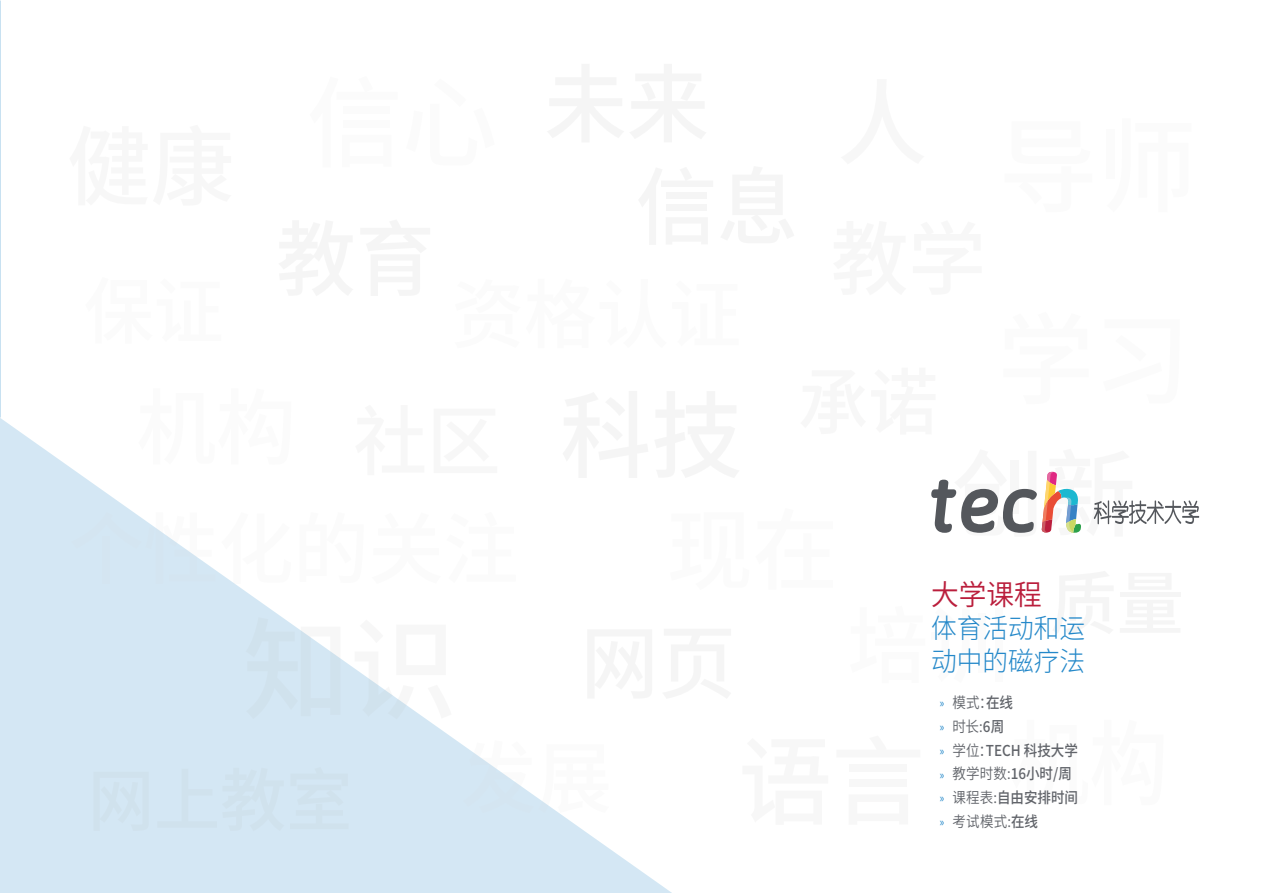
<style>
.page{position:relative;width:1263px;height:893px;background:#fff}
.page>*{position:absolute;margin:0;border:0;box-sizing:border-box;transform-origin:0 0}
.t1{font:28.5px "Source Han Sans CN";color:#ba1e3c}
.t2{font:300 27px/33px "Source Han Sans CN";color:#2488c9;scale:.95 1}
.t3{font:500 15px/23.7px "Source Han Sans CN";color:#61646a;scale:.9 1}
.s1{font-family:"Myriad Pro";font-weight:400;font-size:12px;color:#2488c9}
.s2{font-weight:400}
</style>
<div class="page">
<svg style="left:0;top:418px;width:672px;height:475px;fill:#d4e7f4"></svg>
<div style="left:343px;top:120px;width:47px;height:8px;background:#fbfbfb"></div>
<div style="left:343px;top:106px;width:47px;height:8px;background:#fbfbfb"></div>
<div style="left:667px;top:205px;width:40px;height:6px;background:#f5f5f5"></div>
<div style="left:667px;top:193px;width:40px;height:6px;background:#f5f5f5"></div>
<div style="left:1106px;top:130px;width:8px;height:49px;background:#fbfbfb"></div>
<svg style="left:138px;top:418px;width:153px;height:47px"></svg>
<svg style="left:654px;top:418px;width:18px;height:60px"></svg>
<svg style="left:562px;top:418px;width:86px;height:60px"></svg>
<svg style="left:434px;top:418px;width:63px;height:55px"></svg>
<svg style="left:355px;top:418px;width:69px;height:57px"></svg>
<svg style="left:372px;top:512px;width:144px;height:72px"></svg>
<svg style="left:300px;top:512px;width:64px;height:71px"></svg>
<svg style="left:221px;top:512px;width:70px;height:72px"></svg>
<svg style="left:71px;top:512px;width:144px;height:72px"></svg>
<div style="left:103px;top:536px;width:7px;height:48px;background:#d4e5f1"></div>
<svg style="left:355px;top:619px;width:97px;height:100px"></svg>
<svg style="left:246px;top:617px;width:94px;height:102px;background:#d7e7f2"></svg>
<svg style="left:670px;top:512px;width:2px;height:78px"></svg>
<div style="left:1120px;top:592px;width:60px;height:5px;background:#f5f5f5"></div>
<svg style="left:463px;top:740px;width:146px;height:73px"></svg>
<svg style="left:662px;top:629px;width:10px;height:70px"></svg>
<svg style="left:587px;top:629px;width:65px;height:70px"></svg>
<div style="left:995px;top:608px;width:8px;height:74px;background:#fbfbfb"></div>
<div style="left:979px;top:613px;width:7px;height:59px;background:#fbfbfb"></div>
<div style="left:290px;top:767px;width:59px;height:62px;background:#d2e5f1"></div>
<div style="left:157px;top:768px;width:127px;height:63px;background:#d4e7f4"></div>
<div style="left:94px;top:772px;width:55px;height:59px;background:#d1e3ef"></div>
<div style="left:849px;top:764px;width:58px;height:8px;background:#f7f7f7"></div>
<div style="left:849px;top:779px;width:58px;height:7px;background:#f7f7f7"></div>
<svg style="left:931px;top:471px;width:268px;height:62px"></svg>
<h1 class="t1" style="left:931px;top:579px;width:112px">大学课程</h1>
<h2 class="t2" style="left:931px;top:613px;width:164px">体育活动和运动中的磁疗法</h2>
<p class="t3" style="left:940px;top:691px;width:155px"><span class="s1">»</span> <span class="s2">模式：</span>在线<br><span class="s1">»</span> <span class="s2">时长:</span>6周<br><span class="s1">»</span> <span class="s2">学位：</span>TECH 科技大学<span class="s1">»</span> <span class="s2">教学时数:</span>16小时/周<span class="s1">»</span> <span class="s2">课程表:</span>自由安排时间<span class="s1">»</span> <span class="s2">考试模式:</span>在线</p>
</div>
